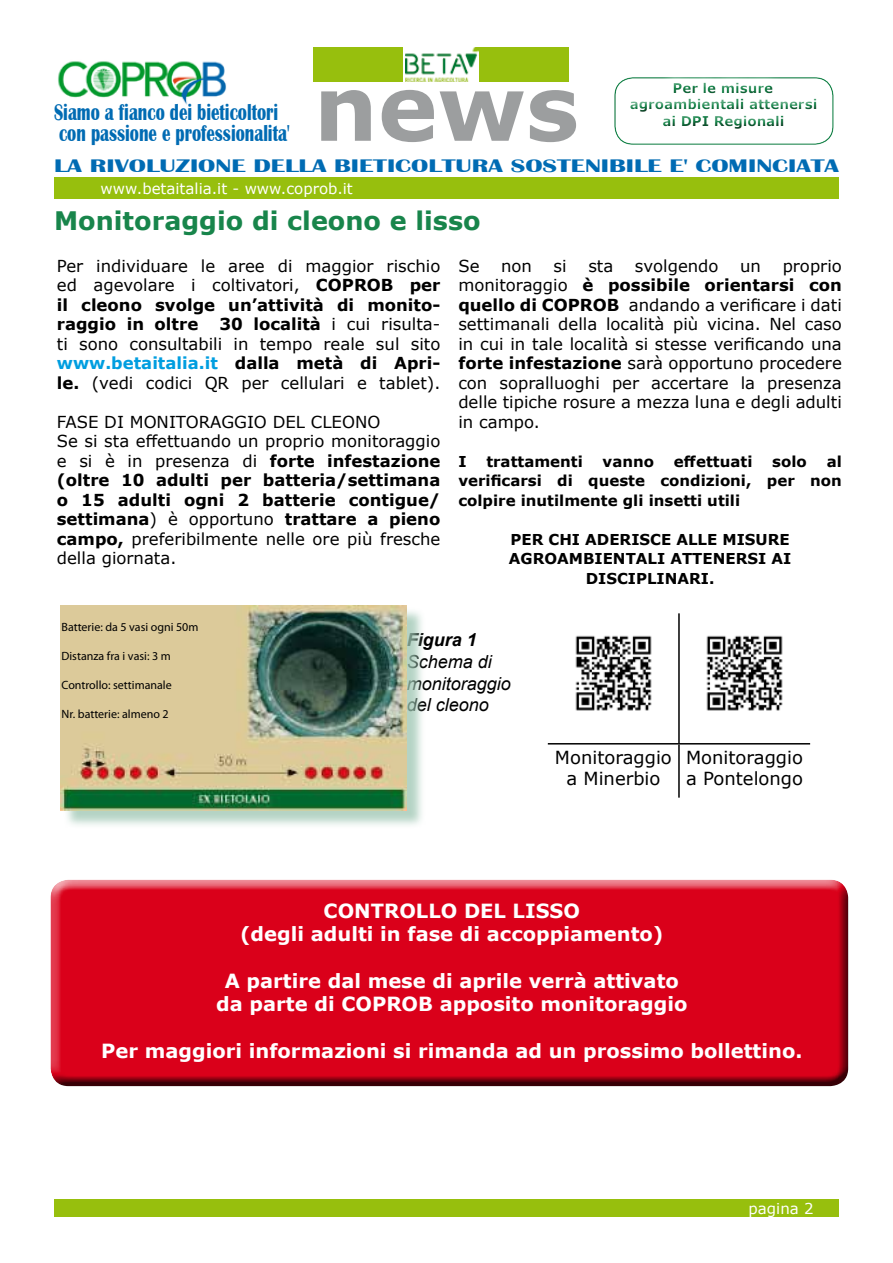
<style>
.page{position:relative;width:893px;height:1263px;background:#fff}
.page>*{position:absolute;margin:0;border:0;box-sizing:border-box;transform-origin:0 0}
.t1{font:700 90px "Verdana";color:#9c9e9f}
.t2{font:700 25.5px "Verdana";color:#18854b}
.t3{font:700 23.7px/21px "Britannic";color:#006bb3;scale:.71 1}
.t4{font:700 19.5px/23.4px "Verdana";color:#fff;text-align:center}
.t5{font:700 18.75px "Britannic";color:#006bb3;scale:1.42 1}
.t6{font:18px/21.6px "Verdana";color:#000;text-align:center}
.t7{font:italic 18px/21.6px "Arial";color:#000}
.t8{font:italic 700 18px "Arial";color:#000}
.t9{font:16.5px/19.5px "Verdana";color:#000;text-align:justify}
.t10{font:700 15px/19.5px "Verdana";color:#000;text-align:justify}
.t11{font:15px "Verdana";color:#fff}
.t12{font:700 13.5px/16.2px "Verdana";color:#18854b;text-align:center}
.t13{font:12px "Myriad Pro";color:#000}
.s1{font-weight:700}
.s2{font-weight:700;color:#009ee0}
</style>
<div class="page">
<div style="left:54px;top:1199px;width:785px;height:17px;background:#97bf0d"></div>
<img style="left:58px;top:61px;width:169px;height:44px">
<div style="left:313px;top:48px;width:89px;height:34px;background:#97bf0d"></div>
<div style="left:480px;top:48px;width:89px;height:34px;background:#97bf0d"></div>
<div style="left:54px;top:177px;width:785px;height:21px;background:#97bf0d"></div>
<img style="left:405px;top:48px;width:73px;height:34px">
<div style="left:612px;top:78px;width:229px;height:69px;background:#000;opacity:.75"></div>
<div style="left:63px;top:607px;width:363px;height:222px;background:#9cc5b1;opacity:.75"></div>
<img style="left:61px;top:605px;width:346px;height:205px">
<div style="left:49px;top:875px;width:800px;height:201px;background:#fff;opacity:.75"></div>
<div style="left:49px;top:883px;width:800px;height:204px;background:#000;opacity:.75"></div>
<hr style="left:678px;top:613px;width:2px;height:130px;background:#000">
<hr style="left:548px;top:743px;width:131px;height:1px;background:#000">
<hr style="left:679px;top:743px;width:131px;height:1px;background:#000">
<hr style="left:678px;top:744px;width:2px;height:54px;background:#000">
<img style="left:575px;top:635px;width:77px;height:76px">
<img style="left:706px;top:635px;width:77px;height:76px">
<p class="t12" style="left:630px;top:80px;width:189px">Per le misure agroambientali attenersi ai DPI Regionali</p>
<h1 class="t1" style="left:314px;top:44px;width:267px">news</h1>
<p class="t5" style="left:54px;top:155px;width:554px">LA RIVOLUZIONE DELLA BIETICOLTURA SOSTENIBILE E' COMINCIATA</p>
<p class="t11" style="left:101px;top:178px;width:254px">www.betaitalia.it - www.coprob.it</p>
<h3 class="t3" style="left:54px;top:102px;width:333px">Siamo a fianco dei bieticoltori con passione e professionalita'</h3>
<p class="t11" style="left:73px;top:178px;width:275px">www.coprob.com - ww .betaitalia.it</p>
<h2 class="t2" style="left:54px;top:202px;width:428px">Monitoraggio di cleono e lisso</h2>
<p class="t9" style="left:57px;top:256px;width:385px">Per individuare le aree di maggior rischio ed agevolare i coltivatori, <span class="s1">COPROB per il cleono svolge un’attività di monito&shy;raggio in oltre</span></p>
<p class="t9" style="left:57px;top:314px;width:385px;text-indent:163px"><span class="s1">30 località</span> i cui risulta&shy;ti sono consultabili in tempo reale sul sito <span class="s2">www.betaitalia.it</span> <span class="s1">dalla metà di Apri&shy;le.</span> (vedi codici QR per cellulari e tablet).</p>
<p class="t9" style="left:57px;top:412px;width:385px;text-align:left">FASE DI MONITORAGGIO DEL CLEONO<br>Se si sta effettuando un proprio monitoraggio e si è in presenza di <span class="s1">forte infestazione (oltre 10 adulti per batteria/settimana o 15 adulti ogni 2 batterie contigue/ settimana</span>) è opportuno <span class="s1">trattare a pieno campo,</span> preferibilmente nelle ore più fresche della giornata.</p>
<p class="t9" style="left:458px;top:256px;width:23px">Se</p>
<p class="t9" style="left:501px;top:256px;width:32px">non</p>
<p class="t9" style="left:554px;top:256px;width:15px">si</p>
<p class="t9" style="left:588px;top:256px;width:27px">sta</p>
<p class="t9" style="left:635px;top:256px;width:85px">svolgendo</p>
<p class="t9" style="left:740px;top:256px;width:22px">un</p>
<p class="t9" style="left:458px;top:256px;width:385px;text-indent:324px">proprio monitoraggio <span class="s1">è possibile orientarsi con quello di COPROB</span> andando a verificare i dati settimanali della località più vicina. Nel caso in cui in tale località si stesse verificando una <span class="s1">forte infestazione</span> sarà opportuno procedere con sopralluoghi per accertare la presenza delle tipiche rosure a mezza luna e degli adulti in campo.</p>
<p class="t10" style="left:458px;top:451px;width:10px">I</p>
<p class="t10" style="left:486px;top:451px;width:98px">trattamenti</p>
<p class="t10" style="left:603px;top:451px;width:53px">vanno</p>
<p class="t10" style="left:674px;top:451px;width:80px">effettuati</p>
<p class="t10" style="left:772px;top:451px;width:36px">solo</p>
<p class="t10" style="left:458px;top:451px;width:385px;text-indent:368px">al verificarsi di queste condizioni, per non colpire inutilmente gli insetti utili</p>
<p class="t10" style="left:509px;top:529px;width:284px;text-align:center">PER CHI ADERISCE ALLE MISURE<br>AGROAMBIENTALI ATTENERSI AI<br>DISCIPLINARI.</p>
<p class="t13" style="left:61px;top:620px;width:138px">Batterie: da 5 vasi ogni 50m</p>
<p class="t13" style="left:61px;top:648px;width:111px">Distanza fra i vasi: 3 m</p>
<p class="t13" style="left:61px;top:677px;width:112px">Controllo: settimanale</p>
<p class="t13" style="left:61px;top:706px;width:109px">Nr. batterie: almeno 2</p>
<p class="t8" style="left:407px;top:628px;width:72px">Figura 1</p>
<p class="t7" style="left:407px;top:651px;width:106px">Schema di monitoraggio del cleono</p>
<p class="t6" style="left:555px;top:746px;width:118px">Monitoraggio a Minerbio</p>
<p class="t6" style="left:686px;top:746px;width:119px;text-align:left">Monitoraggio a Pontelongo</p>
<p class="t4" style="left:240px;top:898px;width:425px">CONTROLLO DEL LISSO<br>(degli adulti in fase di accoppiamento)</p>
<p class="t4" style="left:216px;top:969px;width:473px">A partire dal mese di aprile verrà attivato da parte di COPROB apposito monitoraggio</p>
<p class="t4" style="left:101px;top:1039px;width:703px">Per maggiori informazioni si rimanda ad un prossimo bollettino.</p>
<p class="t11" style="left:748px;top:1198px;width:67px">pagina 2</p>
</div>
